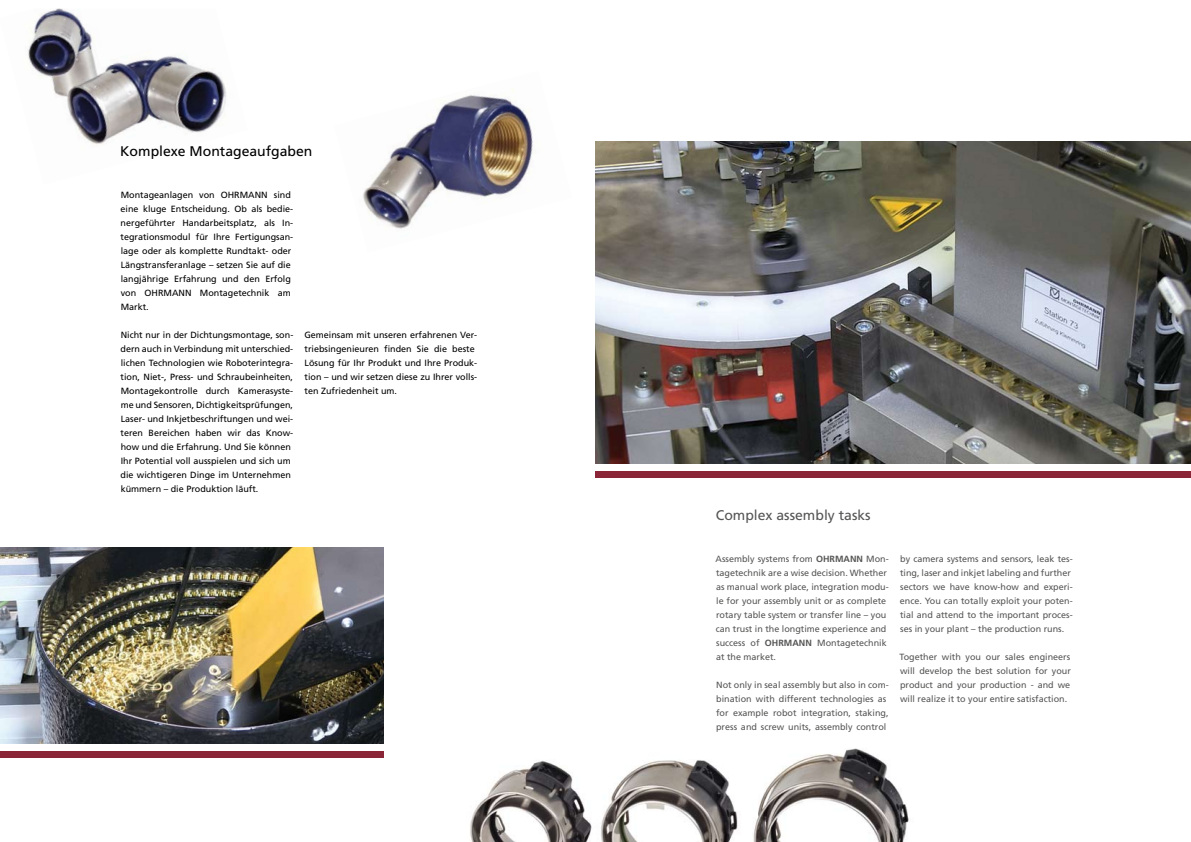
<style>
.page{position:relative;width:1191px;height:842px;background:#fff}
.page>*{position:absolute;margin:0;border:0;box-sizing:border-box;transform-origin:0 0}
.t1{font:14px "Frutiger";color:#000}
.t2{font:14px "Frutiger";color:#565655}
.t3{font:9px/14px "Frutiger";color:#000}
.t4{font:9px/14px "Frutiger";color:#565655}
.s1{font-weight:700}
</style>
<div class="page">
<img style="left:28px;top:9px;width:198px;height:136px">
<img style="left:595px;top:142px;width:596px;height:322px">
<div style="left:595px;top:471px;width:596px;height:7px;background:#8a2637"></div>
<div style="left:0;top:751px;width:383px;height:7px;background:#8a2637"></div>
<img style="left:0;top:548px;width:383px;height:196px">
<img style="left:363px;top:89px;width:172px;height:140px">
<img style="left:470px;top:748px;width:439px;height:94px">
<h1 class="t1" style="left:120px;top:143px;width:194px">Komplexe Montageaufgaben</h1>
<p class="t3" style="left:121px;top:188px;width:174px">Montageanlagen von OHRMANN sind eine kluge Entscheidung. Ob als bedie&shy;nergeführter Handarbeitsplatz, als In&shy;tegrationsmodul für Ihre Fertigungsan&shy;lage oder als komplette Rundtakt- oder Längstransferanlage – setzen Sie auf die langjährige Erfahrung und den Erfolg von OHRMANN Montagetechnik am Markt.</p>
<p class="t3" style="left:121px;top:328px;width:174px">Nicht nur in der Dichtungsmontage, son&shy;dern auch in Verbindung mit unterschied&shy;lichen Technologien wie Roboterintegra&shy;tion, Niet-, Press- und Schraubeinheiten, Montagekontrolle durch Kamerasyste&shy;me und Sensoren, Dichtigkeitsprüfungen, Laser- und Inkjetbeschriftungen und wei&shy;teren Bereichen haben wir das Know&shy;how und die Erfahrung. Und Sie können Ihr Potential voll ausspielen und sich um die wichtigeren Dinge im Unternehmen kümmern – die Produktion läuft.</p>
<p class="t3" style="left:304px;top:328px;width:174px">Gemeinsam mit unseren erfahrenen Ver&shy;triebsingenieuren finden Sie die beste Lösung für Ihr Produkt und Ihre Produk&shy;tion – und wir setzen diese zu Ihrer volls&shy;ten Zufriedenheit um.</p>
<h1 class="t2" style="left:716px;top:507px;width:156px">Complex assembly tasks</h1>
<p class="t4" style="left:715px;top:552px;width:175px">Assembly systems from <span class="s1">OHRMANN</span> Mon&shy;tagetechnik are a wise decision. Whether as manual work place, integration modu&shy;le for your assembly unit or as complete rotary table system or transfer line – you can trust in the longtime experience and success of <span class="s1">OHRMANN</span> Montagetechnik at the market.</p>
<p class="t4" style="left:716px;top:678px;width:174px">Not only in seal assembly but also in com&shy;bination with different technologies as for example robot integration, staking, press and screw units, assembly control</p>
<p class="t4" style="left:900px;top:552px;width:174px">by camera systems and sensors, leak tes&shy;ting, laser and inkjet labeling and further sectors we have know-how and experi&shy;ence. You can totally exploit your poten&shy;tial and attend to the important proces&shy;ses in your plant – the production runs.</p>
<p class="t4" style="left:899px;top:650px;width:173px;text-align:justify">Together with you our sales engineers will develop the best solution for your product and your production - and we will realize it to your entire satisfaction.</p>
</div>
